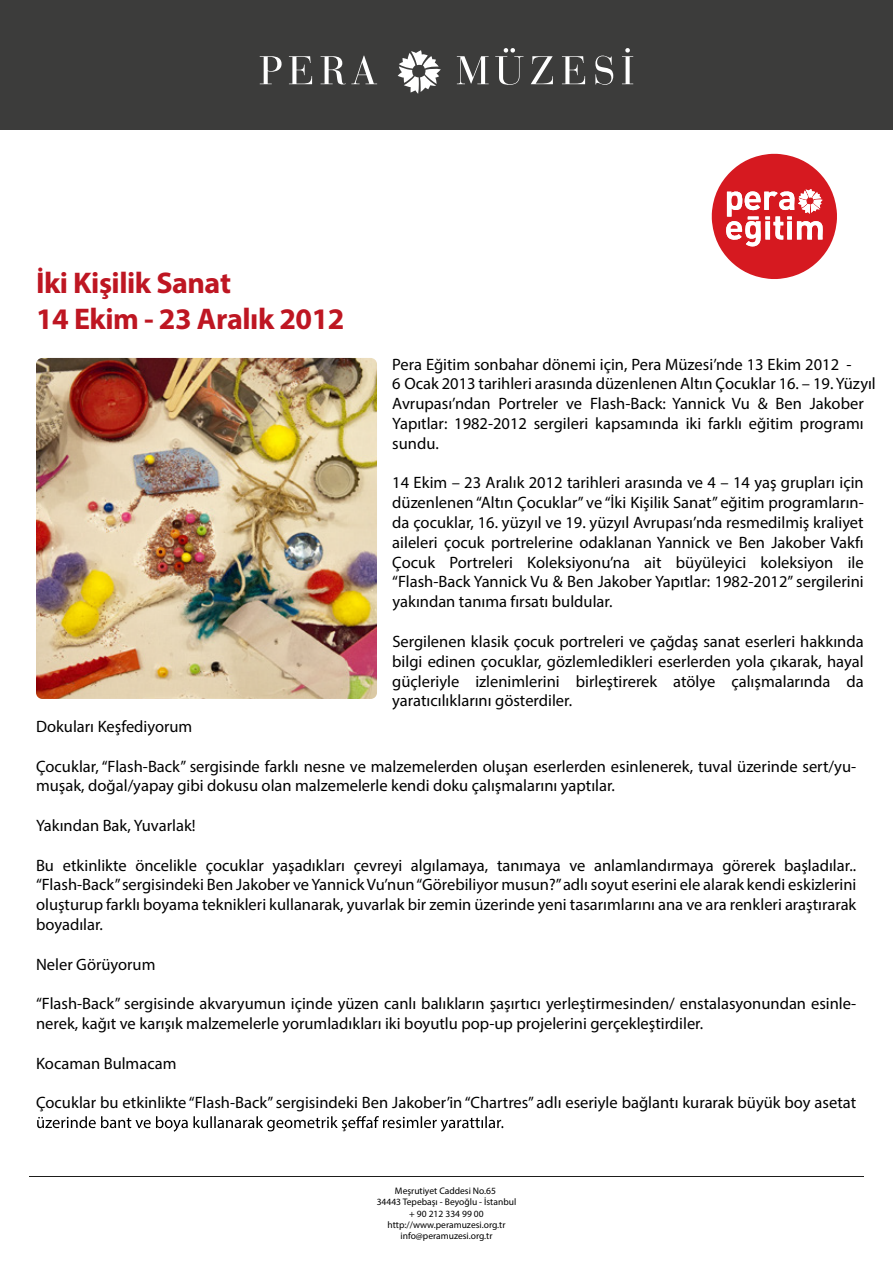
<style>
.page{position:relative;width:893px;height:1263px;background:#fff}
.page>*{position:absolute;margin:0;border:0;box-sizing:border-box;transform-origin:0 0}
.t1{font:700 30px/36px "Myriad Pro";letter-spacing:-.015em;color:#be1622}
.t2{font:16.5px/19.8px "Myriad Pro";color:#000}
.t3{font:9.6px/11.4px "Myriad Pro";color:#000;text-align:center}
</style>
<div class="page">
<div style="left:0;top:0;width:893px;height:129px;background:#3c3c3b"></div>
<svg style="left:260px;top:56px;width:22px;height:28px"></svg>
<svg style="left:289px;top:56px;width:23px;height:28px"></svg>
<svg style="left:321px;top:56px;width:56px;height:28px"></svg>
<svg style="left:457px;top:56px;width:32px;height:28px"></svg>
<svg style="left:531px;top:56px;width:22px;height:28px"></svg>
<svg style="left:562px;top:56px;width:23px;height:28px"></svg>
<svg style="left:595px;top:56px;width:18px;height:29px"></svg>
<svg style="left:398px;top:50px;width:43px;height:44px"></svg>
<svg style="left:495px;top:48px;width:28px;height:37px"></svg>
<svg style="left:622px;top:48px;width:11px;height:36px"></svg>
<img style="left:36px;top:358px;width:341px;height:341px">
<hr style="left:29px;top:1176px;width:835px;height:1px;background:#1d1d1b">
<svg style="left:712px;top:154px;width:125px;height:125px"></svg>
<svg style="left:37px;top:1116px;width:466px;height:15px"></svg>
<h1 class="t1" style="left:36px;top:264px;width:310px">İki Kişilik Sanat<br>14 Ekim - 23 Aralık 2012</h1>
<p class="t2" style="left:392px;top:354px;width:485px">Pera Eğitim sonbahar dönemi için, Pera Müzesi’nde 13 Ekim 2012 -<br>6 Ocak 2013 tarihleri arasında düzenlenen Altın Çocuklar 16. – 19. Yüzyıl Avrupası’ndan Portreler ve Flash-Back: Yannick Vu &amp; Ben Jakober Yapıtlar: 1982-2012 sergileri kapsamında iki farklı eğitim programı sundu.</p>
<p class="t2" style="left:392px;top:473px;width:473px;text-align:justify">14 Ekim – 23 Aralık 2012 tarihleri arasında ve 4 – 14 yaş grupları için düzenlenen “Altın Çocuklar” ve “İki Kişilik Sanat” eğitim programların&shy;da çocuklar, 16. yüzyıl ve 19. yüzyıl Avrupası’nda resmedilmiş kraliyet aileleri çocuk portrelerine odaklanan Yannick ve Ben Jakober Vakfı Çocuk Portreleri Koleksiyonu’na ait büyüleyici koleksiyon ile “Flash-Back Yannick Vu &amp; Ben Jakober Yapıtlar: 1982-2012” sergilerini yakından tanıma fırsatı buldular.</p>
<p class="t2" style="left:392px;top:631px;width:473px;text-align:justify">Sergilenen klasik çocuk portreleri ve çağdaş sanat eserleri hakkında bilgi edinen çocuklar, gözlemledikleri eserlerden yola çıkarak, hayal güçleriyle izlenimlerini birleştirerek atölye çalışmalarında da yaratıcılıklarını gösterdiler.</p>
<p class="t2" style="left:36px;top:716px;width:158px">Dokuları Keşfediyorum</p>
<p class="t2" style="left:36px;top:756px;width:822px">Çocuklar, “Flash-Back” sergisinde farklı nesne ve malzemelerden oluşan eserlerden esinlenerek, tuval üzerinde sert/yu&shy;muşak, doğal/yapay gibi dokusu olan malzemelerle kendi doku çalışmalarını yaptılar.</p>
<p class="t2" style="left:36px;top:815px;width:161px">Yakından Bak, Yuvarlak!</p>
<p class="t2" style="left:36px;top:855px;width:822px;text-align:justify">Bu etkinlikte öncelikle çocuklar yaşadıkları çevreyi algılamaya, tanımaya ve anlamlandırmaya görerek başladılar.. “Flash-Back”sergisindeki Ben Jakober ve Yannick Vu’nun“Görebiliyor musun?”adlı soyut eserini ele alarak kendi eskizlerini oluşturup farklı boyama teknikleri kullanarak, yuvarlak bir zemin üzerinde yeni tasarımlarını ana ve ara renkleri araştırarak boyadılar.</p>
<p class="t2" style="left:36px;top:954px;width:121px">Neler Görüyorum</p>
<p class="t2" style="left:36px;top:993px;width:822px">“Flash-Back” sergisinde akvaryumun içinde yüzen canlı balıkların şaşırtıcı yerleştirmesinden/ enstalasyonundan esinle&shy;nerek, kağıt ve karışık malzemelerle yorumladıkları iki boyutlu pop-up projelerini gerçekleştirdiler.</p>
<p class="t2" style="left:36px;top:1053px;width:142px">Kocaman Bulmacam</p>
<p class="t2" style="left:36px;top:1092px;width:822px">Çocuklar bu etkinlikte “Flash-Back”sergisindeki Ben Jakober’in “Chartres” adlı eseriyle bağlantı kurarak büyük boy asetat</p>
<p class="t3" style="left:377px;top:1184px;width:141px">Meşrutiyet Caddesi No.65<br>34443 Tepebaşı - Beyoğlu - İstanbul + 90 212 334 99 00 http://www.peramuzesi.org.tr info@peramuzesi.org.tr</p>
</div>
